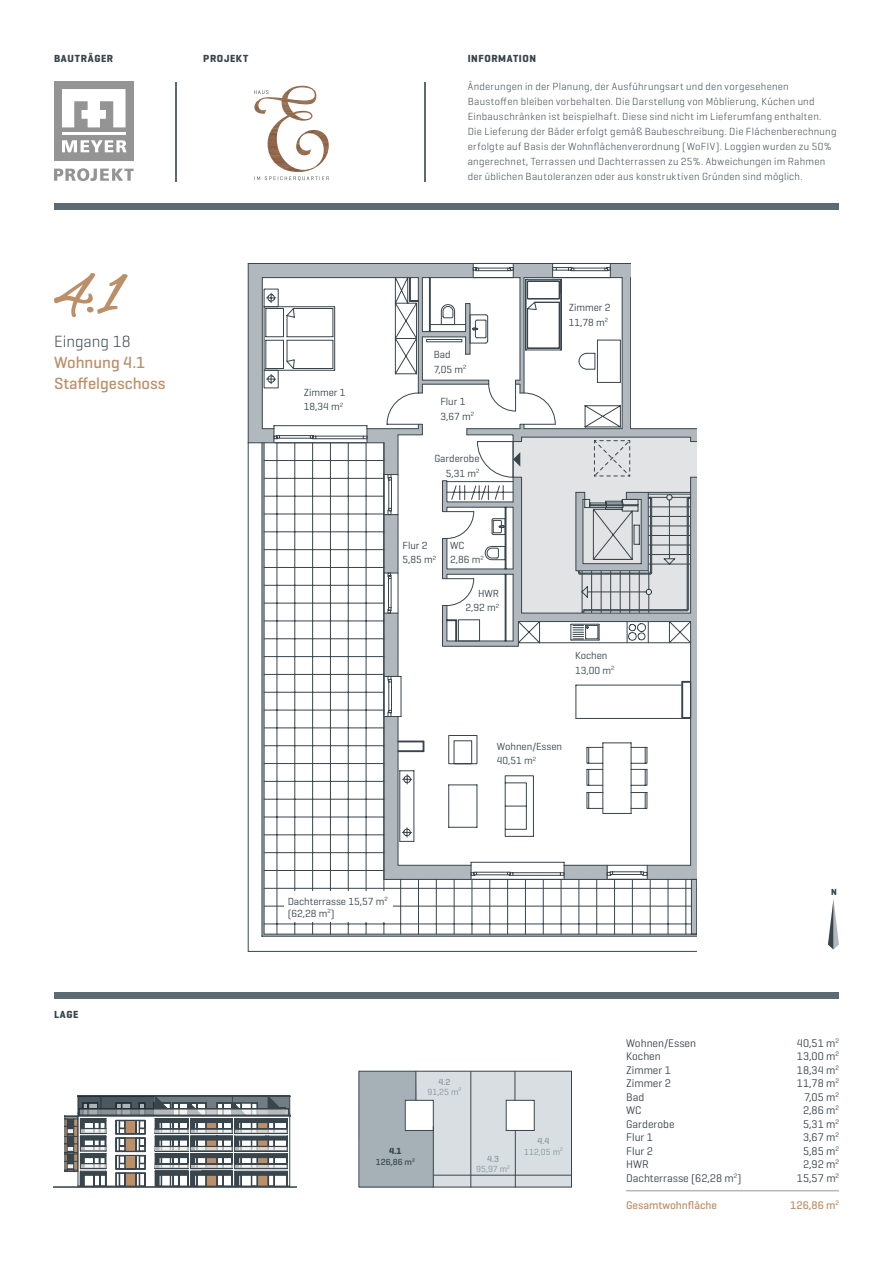
<style>
.page{position:relative;width:893px;height:1263px;background:#fff}
.page>*{position:absolute;margin:0;border:0;box-sizing:border-box;transform-origin:0 0}
.t1{font:500 16.5px/21px "Geogrotesque";color:#bb8f68}
.t2{font:300 16.5px "Geogrotesque";color:#38454d}
.t3{font:11.25px "Geogrotesque";color:#38454d}
.t4{font:500 11.25px "Geogrotesque";color:#bb8f68}
.t5{font:300 10.5px/15px "Geogrotesque";letter-spacing:.025em;color:#38454d}
.t6{font:10.5px/14.4px "Geogrotesque";color:#38454d}
.t7{font:700 10.5px "Geogrotesque";letter-spacing:.055em;color:#38454d}
.t8{font:9px/10.5px "Geogrotesque";color:#87959d;text-align:center}
.t9{font:500 9px/10.5px "Geogrotesque";color:#38454d;text-align:center}
.t10{font:700 9px "Geogrotesque";color:#38454d}
.s1{font-weight:500}
.s2{font-weight:700}
</style>
<div class="page">
<hr style="left:892px;top:578px;width:1px;height:43px;background:#38454d">
<hr style="left:892px;top:720px;width:1px;height:214px;background:#38454d">
<hr style="left:892px;top:397px;width:1px;height:32px;background:#38454d">
<hr style="left:892px;top:442px;width:1px;height:35px;background:#38454d">
<svg style="left:262px;top:880px;width:435px;height:71px"></svg>
<hr style="left:262px;top:443px;width:1px;height:493px;background:#38454d">
<hr style="left:264px;top:443px;width:1px;height:491px;background:#38454d">
<hr style="left:262px;top:936px;width:622px;height:1px;background:#38454d">
<hr style="left:248px;top:951px;width:636px;height:1px;background:#38454d">
<hr style="left:264px;top:934px;width:620px;height:1px;background:#38454d">
<svg style="left:397px;top:880px;width:300px;height:55px"></svg>
<svg style="left:892px;top:442px;width:1px;height:26px"></svg>
<svg style="left:248px;top:263px;width:449px;height:617px"></svg>
<div style="left:697px;top:252px;width:187px;height:719px;background:#fff"></div>
<div style="left:631px;top:247px;width:160px;height:181px;background:#fff"></div>
<div style="left:284px;top:892px;width:108px;height:30px;background:#fff"></div>
<hr style="left:176px;top:82px;width:1px;height:100px;background:#5c6b73">
<hr style="left:425px;top:82px;width:1px;height:100px;background:#5c6b73">
<div style="left:54px;top:81px;width:79px;height:79px;background:#959494"></div>
<svg style="left:62px;top:89px;width:63px;height:38px"></svg>
<hr style="left:62px;top:133px;width:63px;height:2px;background:#fff">
<svg style="left:62px;top:140px;width:65px;height:12px"></svg>
<svg style="left:54px;top:168px;width:80px;height:13px"></svg>
<div style="left:54px;top:203px;width:785px;height:6px;background:#5c6b73"></div>
<div style="left:54px;top:992px;width:785px;height:6px;background:#5c6b73"></div>
<img style="left:254px;top:86px;width:75px;height:86px">
<svg style="left:254px;top:90px;width:14px;height:4px"></svg>
<svg style="left:254px;top:176px;width:75px;height:5px"></svg>
<svg style="left:828px;top:899px;width:11px;height:51px"></svg>
<hr style="left:626px;top:1190px;width:213px;height:1px;background:#b1b9bf">
<svg style="left:64px;top:1095px;width:227px;height:91px"></svg>
<hr style="left:53px;top:1186px;width:244px;height:2px;background:#38454d">
<svg style="left:78px;top:1096px;width:76px;height:19px"></svg>
<svg style="left:54px;top:273px;width:74px;height:45px"></svg>
<svg style="left:358px;top:1070px;width:214px;height:118px"></svg>
<p class="t7" style="left:54px;top:52px;width:61px">BAUTRÄGER</p>
<p class="t7" style="left:203px;top:52px;width:47px">PROJEKT</p>
<p class="t7" style="left:468px;top:52px;width:70px">INFORMATION</p>
<p class="t5" style="left:468px;top:79px;width:370px">Änderungen in der Planung, der Ausführungsart und den vorgesehenen Baustoffen bleiben vorbehalten. Die Darstellung von Möblierung, Küchen und Einbauschränken ist beispielhaft. Diese sind nicht im Lieferumfang enthalten.<br>Die Lieferung der Bäder erfolgt gemäß Baubeschreibung. Die Flächenberechnung erfolgte auf Basis der Wohnflächenverordnung (WoFlV). Loggien wurden zu 50% angerechnet, Terrassen und Dachterrassen zu 25%. Abweichungen im Rahmen der üblichen Bautoleranzen oder aus konstruktiven Gründen sind möglich.</p>
<h1 class="t2" style="left:54px;top:331px;width:78px">Eingang 18</h1>
<h1 class="t1" style="left:54px;top:351px;width:113px">Wohnung 4.1<br>Staffelgeschoss</h1>
<p class="t7" style="left:54px;top:1008px;width:26px">LAGE</p>
<p class="t6" style="left:304px;top:385px;width:43px">Zimmer 1<br>18,34 m<sup>2</sup></p>
<p class="t6" style="left:434px;top:347px;width:34px">Bad<br>7,05 m<sup>2</sup></p>
<p class="t6" style="left:440px;top:394px;width:35px">Flur 1<br>3,67 m<sup>2</sup></p>
<p class="t6" style="left:434px;top:451px;width:47px;text-align:right">Garderobe<br>5,31 m<sup>2</sup></p>
<p class="t6" style="left:402px;top:538px;width:35px">Flur 2<br>5,85 m<sup>2</sup></p>
<p class="t6" style="left:450px;top:538px;width:35px">WC<br>2,86 m<sup>2</sup></p>
<p class="t6" style="left:465px;top:586px;width:35px;text-align:right">HWR<br>2,92 m<sup>2</sup></p>
<p class="t6" style="left:569px;top:300px;width:43px">Zimmer 2<br>11,78 m<sup>2</sup></p>
<p class="t6" style="left:575px;top:648px;width:41px">Kochen<br>13,00 m<sup>2</sup></p>
<p class="t6" style="left:497px;top:739px;width:67px">Wohnen/Essen<br>40,51 m<sup>2</sup></p>
<p class="t6" style="left:288px;top:895px;width:102px;line-height:12px">Dachterrasse 15,57 m<sup>2 </sup>(62,28 m<sup>2</sup>)</p>
<p class="t8" style="left:428px;top:1076px;width:35px"><span class="s1">4.2<br></span>91,25 m<sup>2</sup></p>
<p class="t9" style="left:376px;top:1146px;width:41px"><span class="s2">4.1<br></span>126,86 m<sup>2</sup></p>
<p class="t8" style="left:476px;top:1153px;width:35px"><span class="s1">4.3<br></span>95,97 m<sup>2</sup></p>
<p class="t8" style="left:524px;top:1136px;width:40px"><span class="s1">4.4<br></span>112,05 m<sup>2</sup></p>
<p class="t10" style="left:831px;top:886px;width:7px">N</p>
<p class="t3" style="left:626px;top:1036px;width:71px">Wohnen/Essen</p>
<p class="t3" style="left:797px;top:1036px;width:44px">40,51 m<sup>2</sup></p>
<p class="t3" style="left:626px;top:1049px;width:36px">Kochen</p>
<p class="t3" style="left:797px;top:1049px;width:44px">13,00 m<sup>2</sup></p>
<p class="t3" style="left:626px;top:1063px;width:46px">Zimmer 1</p>
<p class="t3" style="left:797px;top:1063px;width:44px">18,34 m<sup>2</sup></p>
<p class="t3" style="left:626px;top:1076px;width:46px">Zimmer 2</p>
<p class="t3" style="left:797px;top:1076px;width:44px">11,78 m<sup>2</sup></p>
<p class="t3" style="left:626px;top:1090px;width:20px">Bad</p>
<p class="t3" style="left:804px;top:1090px;width:37px">7,05 m<sup>2</sup></p>
<p class="t3" style="left:626px;top:1103px;width:17px">WC</p>
<p class="t3" style="left:803px;top:1103px;width:38px">2,86 m<sup>2</sup></p>
<p class="t3" style="left:626px;top:1117px;width:50px">Garderobe</p>
<p class="t3" style="left:803px;top:1117px;width:38px">5,31 m<sup>2</sup></p>
<p class="t3" style="left:626px;top:1130px;width:28px">Flur 1</p>
<p class="t3" style="left:803px;top:1130px;width:38px">3,67 m<sup>2</sup></p>
<p class="t3" style="left:626px;top:1144px;width:28px">Flur 2</p>
<p class="t3" style="left:803px;top:1144px;width:38px">5,85 m<sup>2</sup></p>
<p class="t3" style="left:626px;top:1157px;width:24px">HWR</p>
<p class="t3" style="left:803px;top:1157px;width:38px">2,92 m<sup>2</sup></p>
<p class="t3" style="left:626px;top:1171px;width:117px">Dachterrasse (62,28 m<sup>2</sup>)</p>
<p class="t3" style="left:797px;top:1171px;width:44px">15,57 m<sup>2</sup></p>
<p class="t4" style="left:626px;top:1198px;width:92px">Gesamtwohnfläche</p>
<p class="t4" style="left:790px;top:1198px;width:50px">126,86 m<sup>2</sup></p>
</div>
